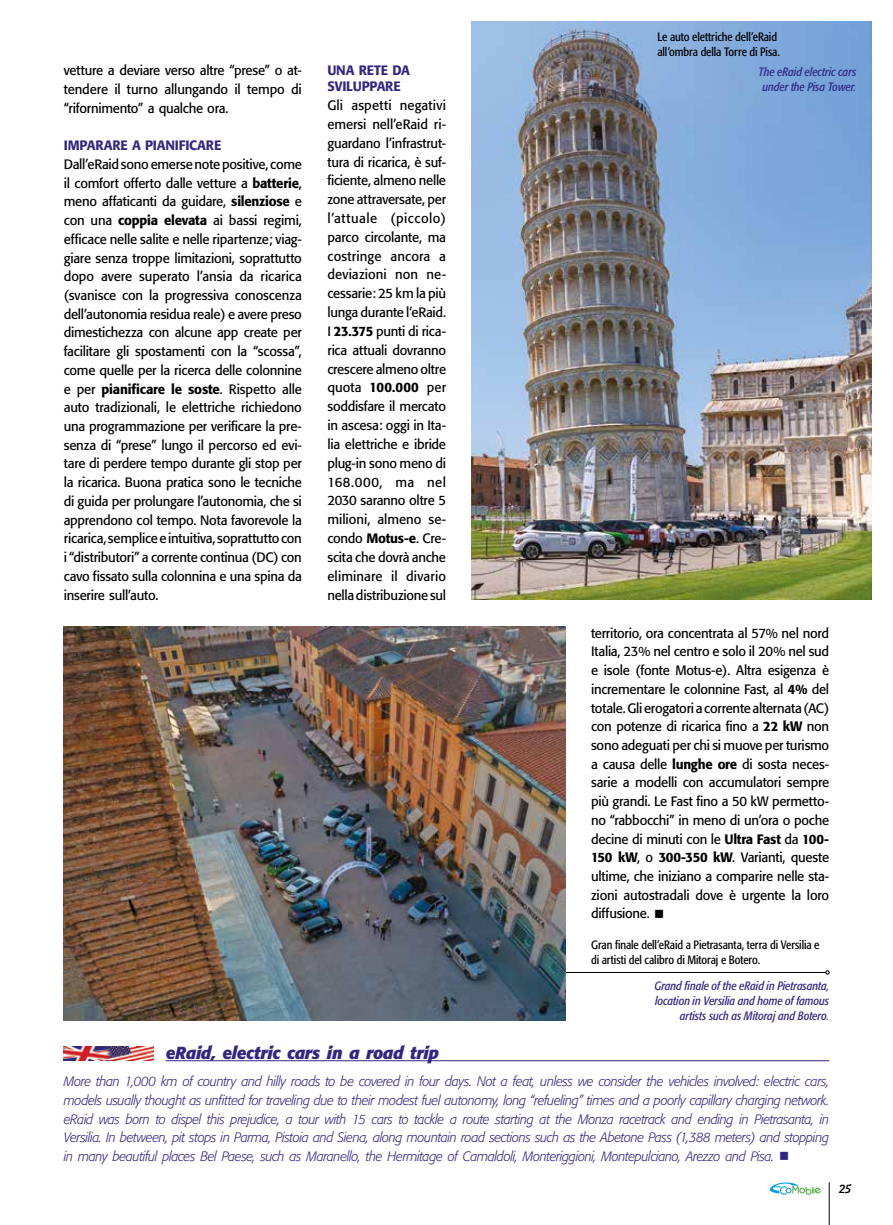
<style>
.page{position:relative;width:893px;height:1225px;background:#fff}
.page>*{position:absolute;margin:0;border:0;box-sizing:border-box;transform-origin:0 0}
.t1{font:italic 700 17.25px "Formata";letter-spacing:-.015em;color:#312783}
.t2{font:13.5px/18.8px "Formata";letter-spacing:-.015em;color:#000;text-align:justify}
.t3{font:italic 300 13.5px/18.8px "Formata";letter-spacing:-.03em;color:#312783;text-align:justify}
.t4{font:500 13.5px/15.8px "Formata";letter-spacing:-.01em;color:#312783}
.t5{font:italic 12.75px "Bree Serif";color:#000}
.t6{font:condensed 12px/15px "Formata";letter-spacing:-.005em;color:#000}
.t7{font:italic condensed 12px/15px "Formata";letter-spacing:-.005em;color:#312783;text-align:right}
.s1{font-weight:500}
</style>
<div class="page">
<hr style="left:829px;top:1182px;width:1px;height:43px;background:#000">
<svg style="left:770px;top:1182px;width:51px;height:13px"></svg>
<hr style="left:166px;top:1060px;width:663px;height:1px;background:#312783">
<img style="left:64px;top:1046px;width:89px;height:15px">
<img style="left:472px;top:21px;width:400px;height:578px">
<hr style="left:438px;top:972px;width:388px;height:1px;background:#000">
<svg style="left:825px;top:970px;width:5px;height:4px"></svg>
<img style="left:64px;top:627px;width:502px;height:393px">
<p class="t2" style="left:64px;top:61px;width:240px">vetture a deviare verso altre “prese” o at&shy;tendere il turno allungando il tempo di “rifornimento” a qualche ora.</p>
<p class="t4" style="left:64px;top:137px;width:159px">IMPARARE A PIANIFICARE</p>
<p class="t2" style="left:64px;top:155px;width:240px">Dall’eRaid sono emerse note positive, come il comfort offerto dalle vetture a <span class="s1">batterie</span>, meno affaticanti da guidare, <span class="s1">silenziose</span> e con una <span class="s1">coppia elevata</span> ai bassi regimi, efficace nelle salite e nelle ripartenze; viag&shy;giare senza troppe limitazioni, soprattutto dopo avere superato l’ansia da ricarica (svanisce con la progressiva conoscenza dell’autonomia residua reale) e avere preso dimestichezza con alcune app create per facilitare gli spostamenti con la “scossa”, come quelle per la ricerca delle colonnine e per <span class="s1">pianificare le soste</span>. Rispetto alle auto tradizionali, le elettriche richiedono una programmazione per verificare la pre&shy;senza di “prese” lungo il percorso ed evi&shy;tare di perdere tempo durante gli stop per la ricarica. Buona pratica sono le tecniche di guida per prolungare l’autonomia, che si apprendono col tempo. Nota favorevole la ricarica, semplice e intuitiva, soprattutto con i “distributori” a corrente continua (DC) con cavo fissato sulla colonnina e una spina da inserire sull’auto.</p>
<p class="t4" style="left:327px;top:63px;width:84px">UNA RETE DA<br>SVILUPPARE</p>
<p class="t2" style="left:327px;top:96px;width:120px">Gli aspetti negativi emersi nell’eRaid ri&shy;guardano l’infrastrut&shy;tura di ricarica, è suf&shy;ficiente, almeno nelle zone attraversate, per l’attuale (piccolo) parco circolante, ma costringe ancora a deviazioni non ne&shy;cessarie: 25 km la più lunga durante l’eRaid.<br>I <span class="s1">23.375</span> punti di rica&shy;rica attuali dovranno crescere almeno oltre quota <span class="s1">100.000</span> per soddisfare il mercato in ascesa: oggi in Ita&shy;lia elettriche e ibride plug-in sono meno di 168.000, ma nel 2030 saranno oltre 5 milioni, almeno se&shy;condo <span class="s1">Motus-e</span>. Cre&shy;scita che dovrà anche eliminare il divario nella distribuzione sul</p>
<p class="t6" style="left:657px;top:29px;width:124px">Le auto elettriche dell’eRaid all’ombra della Torre di Pisa.</p>
<p class="t7" style="left:759px;top:64px;width:99px;text-align:center">The eRaid electric cars under the Pisa Tower.</p>
<p class="t2" style="left:591px;top:623px;width:240px">territorio, ora concentrata al 57% nel nord Italia, 23% nel centro e solo il 20% nel sud e isole (fonte Motus-e). Altra esigenza è incrementare le colonnine Fast, al <span class="s1">4%</span> del totale. Gli erogatori a corrente alternata (AC) con potenze di ricarica fino a <span class="s1">22 kW</span> non sono adeguati per chi si muove per turismo a causa delle <span class="s1">lunghe ore</span> di sosta neces&shy;sarie a modelli con accumulatori sempre più grandi. Le Fast fino a 50 kW permetto&shy;no “rabbocchi” in meno di un’ora o poche decine di minuti con le <span class="s1">Ultra Fast</span> da <span class="s1">100- 150 kW</span>, o <span class="s1">300-350 kW</span>. Varianti, queste ultime, che iniziano a comparire nelle sta&shy;zioni autostradali dove è urgente la loro diffusione. ■</p>
<p class="t6" style="left:591px;top:937px;width:230px">Gran finale dell’eRaid a Pietrasanta, terra di Versilia e di artisti del calibro di Mitoraj e Botero.</p>
<p class="t7" style="left:654px;top:978px;width:176px">Grand finale of the eRaid in Pietrasanta, location in Versilia and home of famous artists such as Mitoraj and Botero.</p>
<p class="t1" style="left:166px;top:1042px;width:275px">eRaid, electric cars in a road trip</p>
<p class="t3" style="left:64px;top:1072px;width:767px">More than 1,000 km of country and hilly roads to be covered in four days. Not a feat, unless we consider the vehicles involved: electric cars, models usually thought as unfitted for traveling due to their modest fuel autonomy, long “refueling” times and a poorly capillary charging network. eRaid was born to dispel this prejudice, a tour with 15 cars to tackle a route starting at the Monza racetrack and ending in Pietrasanta, in Versilia. In between, pit stops in Parma, Pistoia and Siena, along mountain road sections such as the Abetone Pass (1,388 meters) and stopping in many beautiful places Bel Paese, such as Maranello, the Hermitage of Camaldoli, Monteriggioni, Montepulciano, Arezzo and Pisa. ■</p>
<p class="t5" style="left:838px;top:1179px;width:13px">25</p>
</div>
